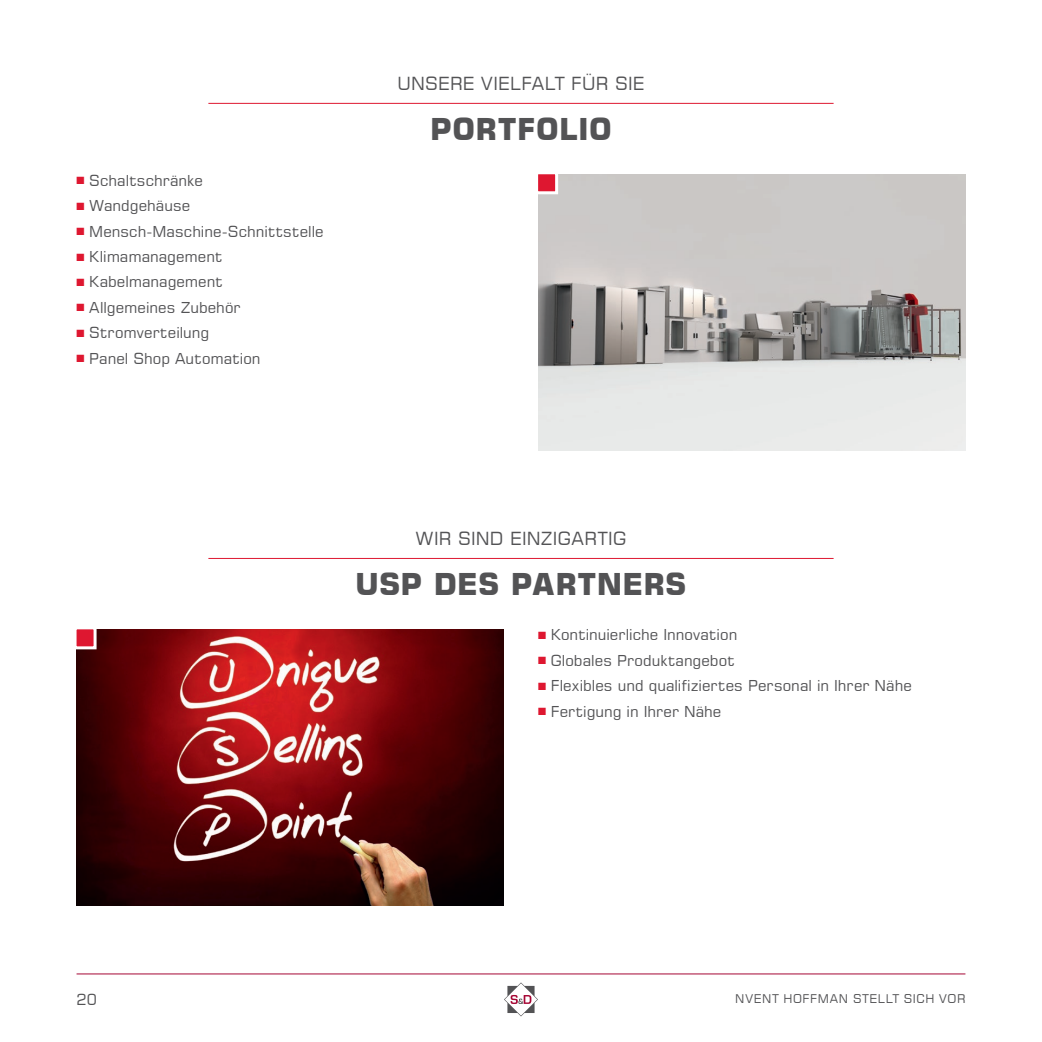
<style>
.page{position:relative;width:1042px;height:1042px;background:#fff}
.page>*{position:absolute;margin:0;border:0;box-sizing:border-box;transform-origin:0 0}
.Headline_unten{font:700 30px "Square 721 BT";letter-spacing:.015em;color:#535355}
.t1{font:18px "Square 721 BT";letter-spacing:.015em;color:#535355}
.t2{font:15px "Square 721 BT";color:#535355}
.Kapitel_linke_Seite{font:12px "Square 721 BT";letter-spacing:.05em;color:#535355}
.s1{color:#de1730}
</style>
<div class="page">
<hr style="left:77px;top:973px;width:888px;height:1px;background:#a60735">
<svg style="left:504px;top:982px;width:34px;height:34px"></svg>
<img style="left:77px;top:629px;width:427px;height:277px">
<hr style="left:208px;top:103px;width:625px;height:1px;background:#de1730">
<hr style="left:208px;top:558px;width:625px;height:1px;background:#de1730">
<img style="left:538px;top:174px;width:427px;height:277px">
<svg style="left:538px;top:174px;width:21px;height:22px"></svg>
<svg style="left:76px;top:629px;width:22px;height:22px"></svg>
<p class="t2" style="left:77px;top:171px;width:128px"><span class="s1">■</span> Schaltschränke</p>
<p class="t2" style="left:77px;top:196px;width:115px"><span class="s1">■</span> Wandgehäuse</p>
<p class="t2" style="left:77px;top:222px;width:249px"><span class="s1">■</span> Mensch-Maschine-Schnittstelle</p>
<p class="t2" style="left:77px;top:247px;width:148px"><span class="s1">■</span> Klimamanagement</p>
<p class="t2" style="left:77px;top:273px;width:148px"><span class="s1">■</span> Kabelmanagement</p>
<p class="t2" style="left:77px;top:298px;width:165px"><span class="s1">■</span> Allgemeines Zubehör</p>
<p class="t2" style="left:77px;top:323px;width:134px"><span class="s1">■</span> Stromverteilung</p>
<p class="t2" style="left:77px;top:349px;width:186px"><span class="s1">■</span> Panel Shop Automation</p>
<p class="t1" style="left:398px;top:72px;width:248px">UNSERE VIELFALT FÜR SIE</p>
<p class="Headline_unten" style="left:430px;top:111px;width:183px">PORTFOLIO</p>
<p class="t1" style="left:415px;top:527px;width:212px">WIR SIND EINZIGARTIG</p>
<p class="Headline_unten" style="left:356px;top:566px;width:332px">USP DES PARTNERS</p>
<p class="t2" style="left:538px;top:625px;width:201px"><span class="s1">■</span> Kontinuierliche Innovation</p>
<p class="t2" style="left:538px;top:651px;width:198px"><span class="s1">■</span> Globales Produktangebot</p>
<p class="t2" style="left:538px;top:676px;width:375px"><span class="s1">■</span> Flexibles und qualifiziertes Personal in Ihrer Nähe</p>
<p class="t2" style="left:538px;top:702px;width:185px"><span class="s1">■</span> Fertigung in Ihrer Nähe</p>
<p class="t2" style="left:77px;top:990px;width:22px">20</p>
<p class="Kapitel_linke_Seite" style="left:735px;top:991px;width:232px">NVENT HOFFMAN STELLT SICH VOR</p>
</div>
